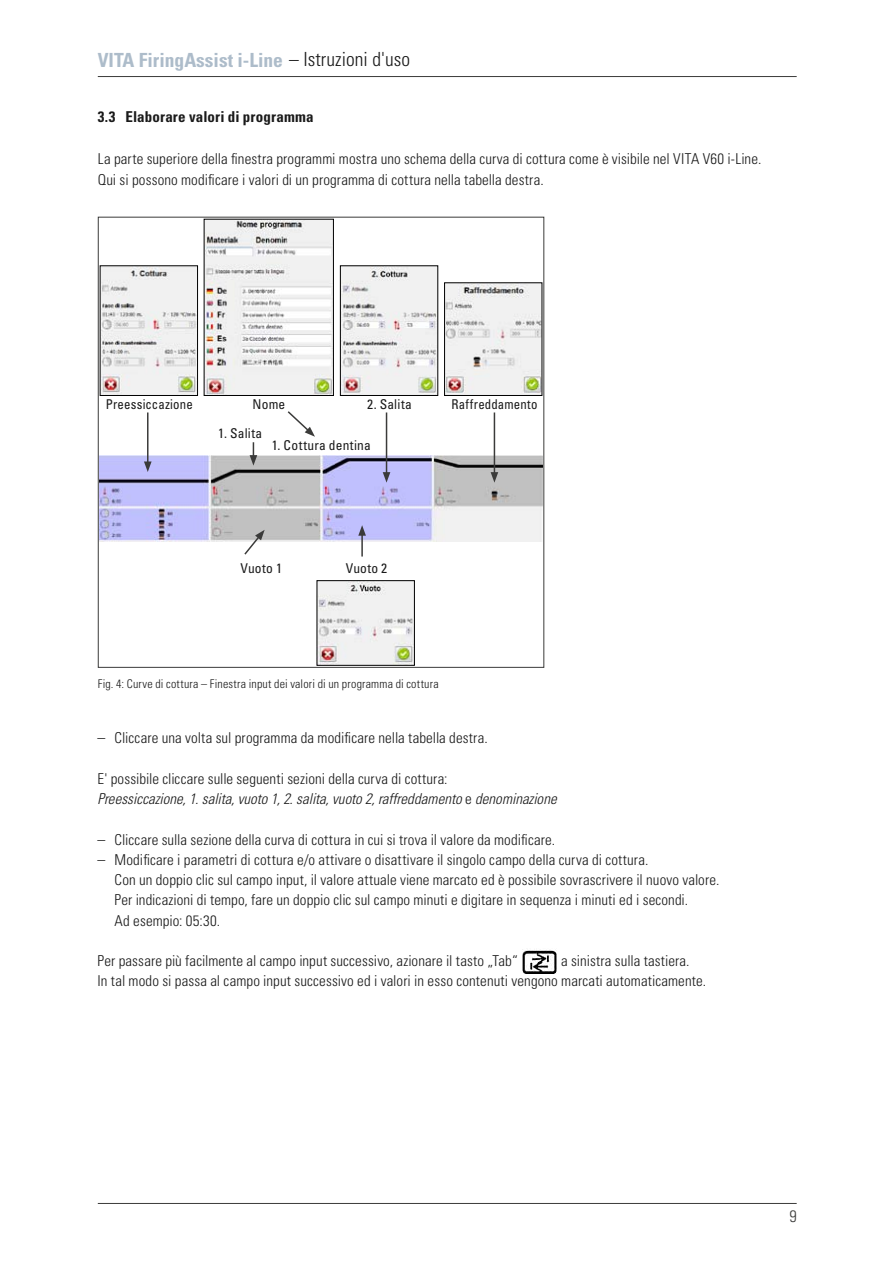
<style>
.page{position:relative;width:893px;height:1263px;background:#fff}
.page>*{position:absolute;margin:0;border:0;box-sizing:border-box;transform-origin:0 0}
.t1{font:700 condensed 19.5px "Univers LT";color:#adbcca}
.t2{font:300 condensed 16.5px "Univers LT";color:#3b3b3a}
.t3{font:300 condensed 15px/20.2px "Univers LT";letter-spacing:.005em;color:#1a1a1a}
.t4{font:italic 300 condensed 15px/20.2px "Univers LT";letter-spacing:-.005em;color:#1a1a1a}
.t5{font:700 condensed 15px "Univers LT";letter-spacing:.01em;color:#1a1a1a}
.t6{font:condensed 13.5px "Univers LT";letter-spacing:.015em;color:#1a1a1a}
.t7{font:condensed 13.5px "Univers LT";letter-spacing:.015em;color:#1a1a1a;scale:.95 1}
.t8{font:300 condensed 12px "Univers LT";letter-spacing:.02em;color:#1a1a1a}
.s1{font-weight:300;color:#1a1a1a}
.s2{font-size:15.75px}
.s3{font-style:normal}
</style>
<div class="page">
<hr style="left:98px;top:1203px;width:699px;height:1px;background:#3b3b3a">
<hr style="left:98px;top:76px;width:699px;height:1px;background:#3b3b3a">
<img style="left:522px;top:949px;width:34px;height:25px">
<img style="left:102px;top:268px;width:94px;height:126px">
<div style="left:100px;top:266px;width:98px;height:130px;border:1px solid #000"></div>
<img style="left:100px;top:455px;width:443px;height:86px">
<img style="left:342px;top:268px;width:94px;height:126px">
<div style="left:340px;top:266px;width:98px;height:130px;border:1px solid #000"></div>
<img style="left:206px;top:221px;width:126px;height:173px">
<div style="left:204px;top:219px;width:130px;height:177px;border:1px solid #000"></div>
<img style="left:446px;top:285px;width:94px;height:109px">
<div style="left:444px;top:283px;width:98px;height:113px;border:1px solid #000"></div>
<img style="left:319px;top:582px;width:94px;height:81px">
<div style="left:317px;top:580px;width:98px;height:85px;border:1px solid #000"></div>
<hr style="left:147px;top:412px;width:2px;height:52px;background:#3b3b3a">
<svg style="left:144px;top:461px;width:8px;height:11px"></svg>
<hr style="left:386px;top:412px;width:1px;height:62px;background:#3b3b3a">
<svg style="left:383px;top:472px;width:7px;height:11px"></svg>
<svg style="left:287px;top:411px;width:28px;height:26px"></svg>
<hr style="left:494px;top:412px;width:1px;height:62px;background:#3b3b3a">
<svg style="left:491px;top:472px;width:7px;height:11px"></svg>
<svg style="left:250px;top:442px;width:7px;height:24px"></svg>
<svg style="left:243px;top:530px;width:22px;height:25px"></svg>
<hr style="left:361px;top:533px;width:2px;height:23px;background:#3b3b3a">
<svg style="left:358px;top:525px;width:8px;height:11px"></svg>
<h1 class="t1" style="left:98px;top:48px;width:314px">VITA FiringAssist i-Line <span class="s1">– Istruzioni d'uso</span></h1>
<p class="t5" style="left:98px;top:108px;width:217px">3.3 Elaborare valori di programma</p>
<p class="t3" style="left:98px;top:148px;width:665px;line-height:21px">La parte superiore della finestra programmi mostra uno schema della curva di cottura come è visibile nel VITA V60 i-Line.<br>Qui si possono modificare i valori di un programma di cottura nella tabella destra.</p>
<p class="t7" style="left:106px;top:396px;width:93px">Preessiccazione</p>
<p class="t6" style="left:253px;top:396px;width:34px">Nome</p>
<p class="t6" style="left:367px;top:396px;width:46px">2. Salita</p>
<p class="t7" style="left:451px;top:396px;width:92px">Raffreddamento</p>
<p class="t6" style="left:218px;top:425px;width:46px">1. Salita</p>
<p class="t6" style="left:272px;top:436px;width:101px">1. Cottura dentina</p>
<p class="t6" style="left:240px;top:559px;width:43px">Vuoto 1</p>
<p class="t6" style="left:346px;top:559px;width:43px">Vuoto 2</p>
<p class="t8" style="left:98px;top:676px;width:342px">Fig. 4: Curve di cottura – Finestra input dei valori di un programma di cottura</p>
<p class="t3" style="left:98px;top:728px;width:392px"><span class="s2">–</span> Cliccare una volta sul programma da modificare nella tabella destra.</p>
<p class="t4" style="left:98px;top:768px;width:461px"><span class="s3">E' possibile cliccare sulle seguenti sezioni della curva di cottura:<br></span>Preessiccazione, 1. salita, vuoto 1, 2. salita, vuoto 2, raffreddamento <span class="s3">e</span> denominazione</p>
<p class="t3" style="left:98px;top:829px;width:459px"><span class="s2">–</span> Cliccare sulla sezione della curva di cottura in cui si trova il valore da modificare.</p>
<p class="t3" style="left:115px;top:849px;width:606px;text-indent:-17px"><span class="s2">–</span> Modificare i parametri di cottura e/o attivare o disattivare il singolo campo della curva di cottura.<br>Con un doppio clic sul campo input, il valore attuale viene marcato ed è possibile sovrascrivere il nuovo valore.<br>Per indicazioni di tempo, fare un doppio clic sul campo minuti e digitare in sequenza i minuti ed i secondi.<br>Ad esempio: 05:30.</p>
<p class="t3" style="left:98px;top:951px;width:422px">Per passare più facilmente al campo input successivo, azionare il tasto „Tab“</p>
<p class="t3" style="left:98px;top:951px;width:610px;text-indent:464px">a sinistra sulla tastiera.<br>In tal modo si passa al campo input successivo ed i valori in esso contenuti vengono marcati automaticamente.</p>
<p class="t2" style="left:789px;top:1206px;width:9px">9</p>
</div>
